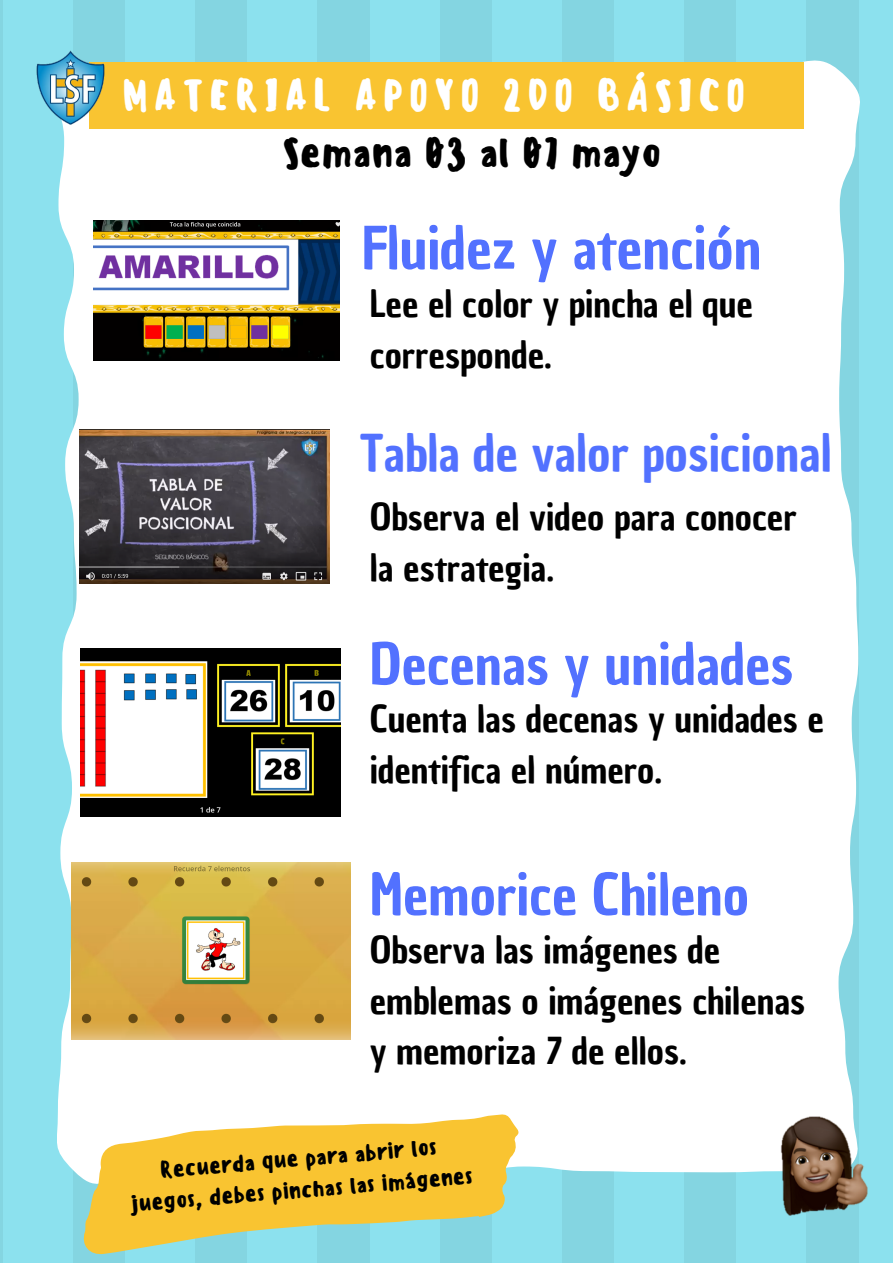
<style>
.page{position:relative;width:893px;height:1263px;background:#84d5e1}
.page>*{position:absolute;margin:0;border:0;box-sizing:border-box;transform-origin:0 0}
.t1{font:57px "Chau Philomene One";color:#5271ff}
.t2{font:55.57px "Chau Philomene One";color:#5271ff}
.t3{font:55.5px "Chau Philomene One";color:#5271ff}
.t4{font:49.57px "Chau Philomene One";color:#5271ff}
.t5{font:500 42px "Sensei";letter-spacing:.12em;color:#fff}
.t6{font:500 40.5px "Sensei";color:#000}
.t7{font:36.22px/50.6px "Chau Philomene One";color:#000}
.t8{font:500 22.5px/31.5px "Sensei";color:#000;text-align:center}
</style>
<div class="page">
<div style="left:3px;top:0;width:70px;height:1263px;background:#8ce1ee"></div>
<div style="left:125px;top:0;width:70px;height:1263px;background:#8ce1ee"></div>
<div style="left:247px;top:0;width:70px;height:1263px;background:#8ce1ee"></div>
<div style="left:370px;top:0;width:70px;height:1263px;background:#8ce1ee"></div>
<div style="left:492px;top:0;width:70px;height:1263px;background:#8ce1ee"></div>
<div style="left:614px;top:0;width:70px;height:1263px;background:#8ce1ee"></div>
<div style="left:736px;top:0;width:70px;height:1263px;background:#8ce1ee"></div>
<div style="left:858px;top:0;width:35px;height:1263px;background:#8ce1ee"></div>
<div style="left:58px;top:60px;width:801px;height:1117px;background:#fff"></div>
<div style="left:89px;top:62px;width:715px;height:67px;background:#f9c431"></div>
<img style="left:767px;top:1114px;width:101px;height:101px">
<svg style="left:81px;top:1114px;width:438px;height:141px;fill:#f9c431"></svg>
<img style="left:36px;top:50px;width:73px;height:79px">
<img style="left:94px;top:221px;width:246px;height:139px">
<img style="left:80px;top:430px;width:250px;height:153px">
<img style="left:80px;top:648px;width:260px;height:168px">
<img style="left:71px;top:862px;width:280px;height:177px">
<p class="t5" style="left:122px;top:70px;width:625px">MATERIAL APOYO 2DO BÁSICO</p>
<p class="t6" style="left:282px;top:129px;width:381px">Semana 03 al 07 mayo</p>
<p class="t1" style="left:362px;top:210px;width:401px">Fluidez y atención</p>
<p class="t7" style="left:370px;top:279px;width:385px">Lee el color y pincha el que corresponde.</p>
<p class="t4" style="left:360px;top:420px;width:473px">Tabla de valor posicional</p>
<p class="t7" style="left:370px;top:492px;width:428px">Observa el video para conocer la estrategia.</p>
<p class="t3" style="left:370px;top:627px;width:425px">Decenas y unidades</p>
<p class="t7" style="left:370px;top:694px;width:456px">Cuenta las decenas y unidades e identifica el número.</p>
<p class="t2" style="left:370px;top:857px;width:381px">Memorice Chileno</p>
<p class="t7" style="left:370px;top:925px;width:437px">Observa las imágenes de emblemas o imágenes chilenas y memoriza 7 de ellos.</p>
<p class="t8" style="left:125px;top:1158px;width:346px;rotate:-5deg">Recuerda que para abrir los juegos, debes pinchas las imágenes</p>
</div>
